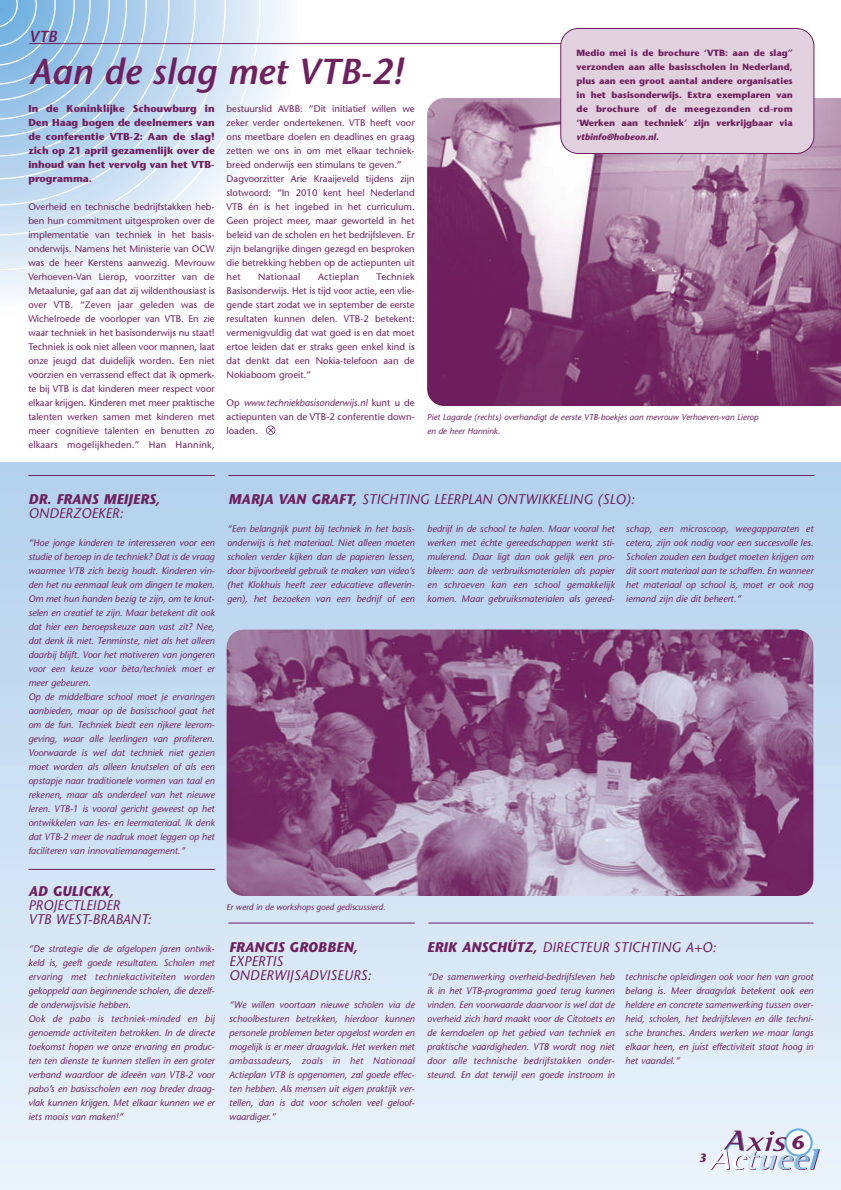
<style>
.page{position:relative;width:841px;height:1190px;background:#fff}
.page>*{position:absolute;margin:0;border:0;box-sizing:border-box;transform-origin:0 0}
.t1{font:italic 600 36px "Stone Sans";color:#6f205e}
.t2{font:700 19.4px "Stone Sans";color:#6f205e}
.t3{font:italic 600 16px "Stone Sans";color:#6f205e}
.t4{font:italic 14px/14px "Stone Sans";color:#6f205e}
.t5{font:italic 700 14px "Stone Sans";color:#6f205e}
.t6{font:italic 700 12px "Stone Sans";color:#6f205e}
.t7{font:700 10px/14px "Stone Sans";color:#6f205e;text-align:justify}
.t8{font:italic 9.5px/14px "Stone Sans";color:#6f205e;text-align:justify}
.t9{font:9.5px/14px "Stone Sans";color:#6f205e;text-align:justify}
.t10{font:9.5px "Stone Sans";letter-spacing:.025em;color:#6f205e}
.t11{font:700 9px/14px "Stone Sans";color:#6f205e;text-align:justify}
.t12{font:italic 8.5px/14px "Stone Sans";color:#6f205e}
.s1{font-style:italic}
.s2{font-weight:700}
</style>
<div class="page">
<div style="left:1px;top:462px;width:840px;height:728px;background:linear-gradient(to bottom,#b1d0ed,#eaf2fa)"></div>
<svg style="left:0;top:0;width:301px;height:298px"></svg>
<svg style="left:710px;top:1128px;width:110px;height:42px;background:#d0d3e5"></svg>
<hr style="left:29px;top:43px;width:541px;height:1px;background:#6f205e">
<img style="left:427px;top:98px;width:414px;height:308px">
<svg style="left:266px;top:426px;width:9px;height:9px"></svg>
<img style="left:227px;top:630px;width:586px;height:266px;border-radius:17px">
<hr style="left:28px;top:869px;width:187px;height:1px;background:#6f205e">
<hr style="left:228px;top:923px;width:187px;height:1px;background:#6f205e">
<hr style="left:428px;top:923px;width:386px;height:1px;background:#6f205e">
<hr style="left:28px;top:475px;width:187px;height:1px;background:#6f205e">
<hr style="left:228px;top:475px;width:586px;height:1px;background:#6f205e">
<div style="left:560px;top:28px;width:254px;height:126px;background:#e1d1de"></div>
<h3 class="t3" style="left:29px;top:30px;width:29px">VTB</h3>
<h1 class="t1" style="left:29px;top:58px;width:375px">Aan de slag met VTB-2!</h1>
<p class="t7" style="left:28px;top:103px;width:188px">In de Koninklijke Schouwburg in Den Haag bogen de deelnemers van de conferentie VTB-2: Aan de slag! zich op 21 april gezamenlijk over de inhoud van het vervolg van het VTB&shy;programma.</p>
<p class="t9" style="left:28px;top:201px;width:188px">Overheid en technische bedrijfstakken heb&shy;ben hun commitment uitgesproken over de implementatie van techniek in het basis&shy;onderwijs. Namens het Ministerie van OCW was de heer Kerstens aanwezig. Mevrouw Verhoeven-Van Lierop, voorzitter van de Metaalunie, gaf aan dat zij wildenthousiast is over VTB. “Zeven jaar geleden was de Wichelroede de voorloper van VTB. En zie waar techniek in het basisonderwijs nu staat!<br>Techniek is ook niet alleen voor mannen, laat onze jeugd dat duidelijk worden. Een niet voorzien en verrassend effect dat ik opmerk&shy;te bij VTB is dat kinderen meer respect voor elkaar krijgen. Kinderen met meer praktische talenten werken samen met kinderen met meer cognitieve talenten en benutten zo elkaars mogelijkheden.” Han Hannink,</p>
<p class="t9" style="left:227px;top:103px;width:190px;text-align:left">bestuurslid AVBB: “Dit initiatief willen we zeker verder ondertekenen. VTB heeft voor ons meetbare doelen en deadlines en graag zetten we ons in om met elkaar techniek&shy;breed onderwijs een stimulans te geven.” Dagvoorzitter Arie Kraaijeveld tijdens zijn slotwoord: “In 2010 kent heel Nederland VTB én is het ingebed in het curriculum.<br>Geen project meer, maar geworteld in het beleid van de scholen en het bedrijfsleven. Er zijn belangrijke dingen gezegd en besproken die betrekking hebben op de actiepunten uit het</p>
<p class="t9" style="left:227px;top:271px;width:190px;text-indent:150px">Techniek Basisonderwijs. Het is tijd voor actie, een vlie&shy;gende start zodat we in september de eerste resultaten kunnen delen. VTB-2 betekent: vermenigvuldig dat wat goed is en dat moet ertoe leiden dat er straks geen enkel kind is dat denkt dat een Nokia-telefoon aan de Nokiaboom groeit.”</p>
<p class="t9" style="left:227px;top:397px;width:190px">Op <span class="s1">www.techniekbasisonderwijs.nl</span> kunt u de actiepunten van de VTB-2 conferentie down&shy;loaden.</p>
<p class="t10" style="left:258px;top:273px;width:44px">Nationaal</p>
<p class="t10" style="left:318px;top:273px;width:42px">Actieplan</p>
<p class="t11" style="left:577px;top:47px;width:218px">Medio mei is de brochure ‘VTB: aan de slag” verzonden aan alle basisscholen in Nederland, plus aan een groot aantal andere organisaties in het basisonderwijs. Extra exemplaren van de brochure of de meegezonden cd-rom ‘Werken aan techniek’ zijn verkrijgbaar via <span class="s1">vtbinfo@hobeon.nl</span>.</p>
<p class="t12" style="left:427px;top:411px;width:333px">Piet Lagarde (rechts) overhandigt de eerste VTB-boekjes aan mevrouw Verhoeven-van Lierop en de heer Hannink.</p>
<h3 class="t5" style="left:28px;top:494px;width:134px">DR. FRANS MEIJERS,</h3>
<h3 class="t4" style="left:28px;top:508px;width:97px">ONDERZOEKER:</h3>
<p class="t8" style="left:28px;top:537px;width:188px;text-align:left">“Hoe jonge kinderen te interesseren voor een studie of beroep in de techniek? Dat is de vraag waarmee VTB zich bezig houdt. Kinderen vin&shy;den het nu eenmaal leuk om dingen te maken.<br>Om met hun handen bezig te zijn, om te knut&shy;selen en creatief te zijn. Maar betekent dit ook dat hier een beroepskeuze aan vast zit? Nee, dat denk ik niet. Tenminste, niet als het alleen daarbij blijft. Voor het motiveren van jongeren voor een keuze voor bèta/techniek moet er meer gebeuren.<br>Op de middelbare school moet je ervaringen aanbieden, maar op de basisschool gaat het om de fun. Techniek biedt een rijkere leerom&shy;geving, waar alle leerlingen van profiteren.<br>Voorwaarde is wel dat techniek niet gezien moet worden als alleen knutselen of als een opstapje naar traditionele vormen van taal en rekenen, maar als onderdeel van het nieuwe leren. VTB-1 is vooral gericht geweest op het ontwikkelen van les- en leermateriaal. Ik denk dat VTB-2 meer de nadruk moet leggen op het faciliteren van innovatiemanagement.”</p>
<h3 class="t4" style="left:228px;top:494px;width:408px"><span class="s2">MARJA VAN GRAFT,</span> STICHTING LEERPLAN ONTWIKKELING (SLO):</h3>
<p class="t8" style="left:626px;top:523px;width:189px">schap, een microscoop, weegapparaten et cetera, zijn ook nodig voor een succesvolle les.<br>Scholen zouden een budget moeten krijgen om dit soort materiaal aan te schaffen. En wanneer het materiaal op school is, moet er ook nog iemand zijn die dit beheert.”</p>
<p class="t8" style="left:227px;top:523px;width:189px">“Een belangrijk punt bij techniek in het basis&shy;onderwijs is het materiaal. Niet alleen moeten scholen verder kijken dan de papieren lessen, door bijvoorbeeld gebruik te maken van video’s (het Klokhuis heeft zeer educatieve afleverin&shy;gen), het bezoeken van een bedrijf of een</p>
<p class="t8" style="left:427px;top:523px;width:189px">bedrijf in de school te halen. Maar vooral het werken met échte gereedschappen werkt sti&shy;mulerend. Daar ligt dan ook gelijk een pro&shy;bleem: aan de verbruiksmaterialen als papier en schroeven kan een school gemakkelijk komen. Maar gebruiksmaterialen als gereed-</p>
<h3 class="t5" style="left:28px;top:886px;width:87px">AD GULICKX,</h3>
<h3 class="t4" style="left:28px;top:900px;width:125px">PROJECTLEIDER<br>VTB WEST-BRABANT:</h3>
<p class="t8" style="left:28px;top:943px;width:188px;text-align:left">“De strategie die de afgelopen jaren ontwik&shy;keld is, geeft goede resultaten. Scholen met ervaring met techniekactiviteiten worden gekoppeld aan beginnende scholen, die dezelf&shy;de onderwijsvisie hebben.<br>Ook de pabo is techniek-minded en bij genoemde activiteiten betrokken. In de directe toekomst hopen we onze ervaring en produc&shy;ten ten dienste te kunnen stellen in een groter verband waardoor de ideeën van VTB-2 voor pabo’s en basisscholen een nog breder draag&shy;vlak kunnen krijgen. Met elkaar kunnen we er iets moois van maken!”</p>
<p class="t12" style="left:227px;top:901px;width:160px">Er werd in de workshops goed gediscussierd.</p>
<h3 class="t5" style="left:229px;top:942px;width:130px">FRANCIS GROBBEN,</h3>
<h3 class="t4" style="left:229px;top:956px;width:144px">EXPERTIS<br>ONDERWIJSADVISEURS:</h3>
<p class="t8" style="left:229px;top:999px;width:187px">“We willen voortaan nieuwe scholen via de schoolbesturen betrekken, hierdoor kunnen personele problemen beter opgelost worden en mogelijk is er meer draagvlak. Het werken met ambassadeurs, zoals in het Nationaal Actieplan VTB is opgenomen, zal goede effec&shy;ten hebben. Als mensen uit eigen praktijk ver&shy;tellen, dan is dat voor scholen veel geloof&shy;waardiger.”</p>
<h3 class="t4" style="left:427px;top:942px;width:291px"><span class="s2">ERIK ANSCHÜTZ,</span> DIRECTEUR STICHTING A+O:</h3>
<p class="t8" style="left:427px;top:971px;width:189px">“De samenwerking overheid-bedrijfsleven heb ik in het VTB-programma goed terug kunnen vinden. Een voorwaarde daarvoor is wel dat de overheid zich hard maakt voor de Citotoets en de kerndoelen op het gebied van techniek en praktische vaardigheden. VTB wordt nog niet door alle technische bedrijfstakken onder&shy;steund. En dat terwijl een goede instroom in</p>
<p class="t8" style="left:625px;top:971px;width:190px">technische opleidingen ook voor hen van groot belang is. Meer draagvlak betekent ook een heldere en concrete samenwerking tussen over&shy;heid, scholen, het bedrijfsleven en álle techni&shy;sche branches. Anders werken we maar langs elkaar heen, en juist effectiviteit staat hoog in het vaandel.”</p>
<p class="t6" style="left:699px;top:1153px;width:9px">3</p>
<h2 class="t2" style="left:792px;top:1135px;width:14px">6</h2>
</div>
